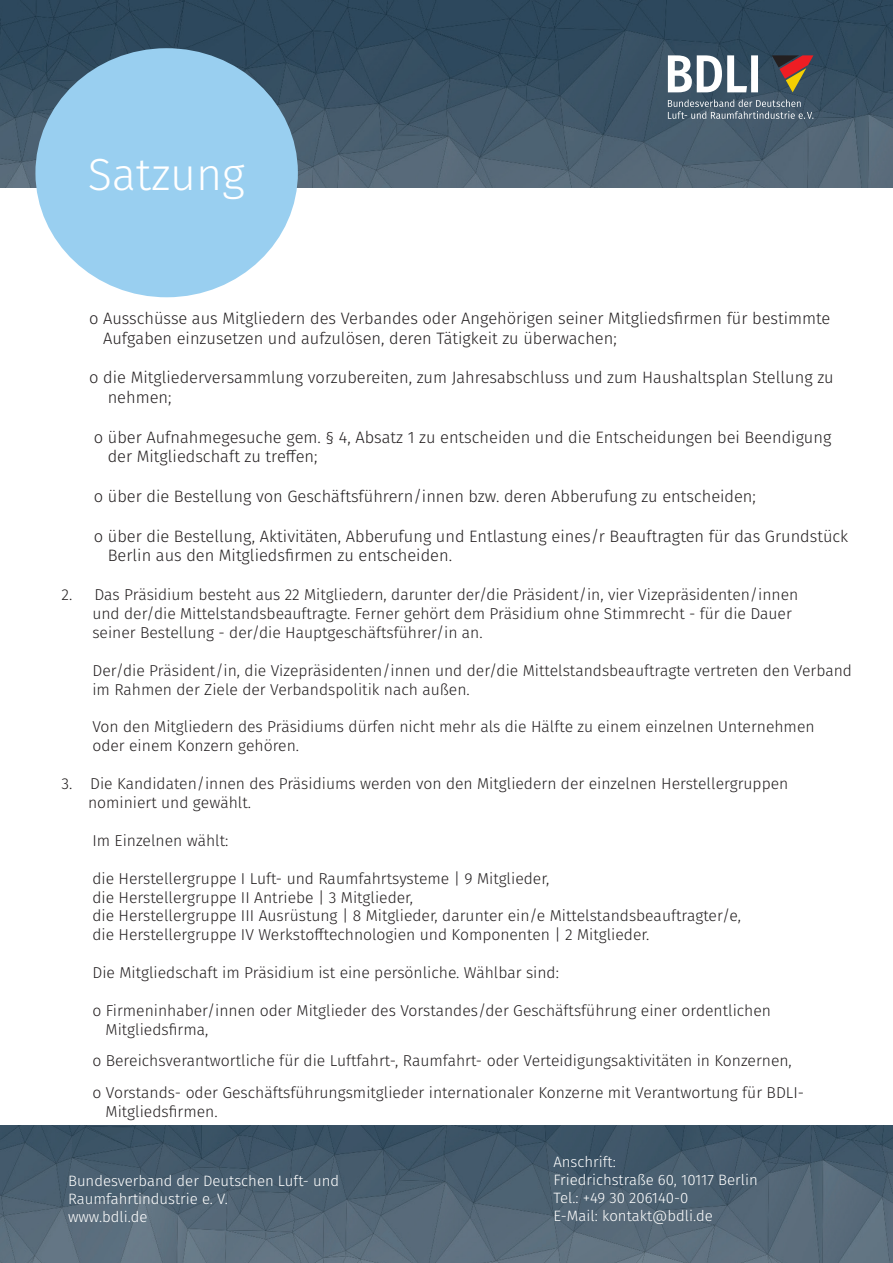
<style>
.page{position:relative;width:893px;height:1263px;background:#fff}
.page>*{position:absolute;margin:0;border:0;box-sizing:border-box;transform-origin:0 0}
.t1{font:300 45px "Fira Sans";color:#fff}
.t2{font:300 16.5px/19.8px "Fira Sans";color:#231f20}
.t3{font:300 15.75px/18.9px "Fira Sans";color:#231f20}
.t4{font:300 15px/18px "Fira Sans";color:#fff}
</style>
<div class="page">
<img style="left:0;top:1125px;width:893px;height:138px">
<img style="left:0;top:0;width:893px;height:187px">
<svg style="left:668px;top:55px;width:90px;height:37px"></svg>
<svg style="left:772px;top:55px;width:41px;height:37px;background:#724b40"></svg>
<svg style="left:668px;top:99px;width:145px;height:20px;background:#627583"></svg>
<div style="left:35px;top:48px;width:263px;height:250px;background:#99cff0;border-radius:50%"></div>
<h1 class="t1" style="left:88px;top:142px;width:159px">Satzung</h1>
<p class="t2" style="left:103px;top:308px;width:729px;text-indent:-14px">o Ausschüsse aus Mitgliedern des Verbandes oder Angehörigen seiner Mitgliedsfirmen für bestimmte<br>Aufgaben einzusetzen und aufzulösen, deren Tätigkeit zu überwachen;</p>
<p class="t2" style="left:108px;top:367px;width:727px;text-indent:-18px">o die Mitgliederversammlung vorzubereiten, zum Jahresabschluss und zum Haushaltsplan Stellung zu nehmen;</p>
<p class="t2" style="left:108px;top:427px;width:725px;text-indent:-14px">o über Aufnahmegesuche gem. § 4, Absatz 1 zu entscheiden und die Entscheidungen bei Beendigung der Mitgliedschaft zu treffen;</p>
<p class="t2" style="left:94px;top:486px;width:664px">o über die Bestellung von Geschäftsführern/innen bzw. deren Abberufung zu entscheiden;</p>
<p class="t2" style="left:108px;top:526px;width:742px;text-indent:-14px">o über die Bestellung, Aktivitäten, Abberufung und Entlastung eines/r Beauftragten für das Grundstück<br>Berlin aus den Mitgliedsfirmen zu entscheiden.</p>
<p class="t3" style="left:92px;top:585px;width:707px;text-indent:-31px">2. Das Präsidium besteht aus 22 Mitgliedern, darunter der/die Präsident/in, vier Vizepräsidenten/innen und der/die Mittelstandsbeauftragte. Ferner gehört dem Präsidium ohne Stimmrecht - für die Dauer seiner Bestellung - der/die Hauptgeschäftsführer/in an.</p>
<p class="t3" style="left:92px;top:661px;width:761px">Der/die Präsident/in, die Vizepräsidenten/innen und der/die Mittelstandsbeauftragte vertreten den Verband im Rahmen der Ziele der Verbandspolitik nach außen.</p>
<p class="t3" style="left:92px;top:717px;width:724px">Von den Mitgliedern des Präsidiums dürfen nicht mehr als die Hälfte zu einem einzelnen Unternehmen oder einem Konzern gehören.</p>
<p class="t3" style="left:88px;top:774px;width:702px;text-indent:-26px">3. Die Kandidaten/innen des Präsidiums werden von den Mitgliedern der einzelnen Herstellergruppen nominiert und gewählt.</p>
<p class="t3" style="left:92px;top:831px;width:138px">Im Einzelnen wählt:</p>
<p class="t3" style="left:92px;top:868px;width:650px">die Herstellergruppe I Luft- und Raumfahrtsysteme | 9 Mitglieder,<br>die Herstellergruppe II Antriebe | 3 Mitglieder,<br>die Herstellergruppe III Ausrüstung | 8 Mitglieder, darunter ein/e Mittelstandsbeauftragter/e, die Herstellergruppe IV Werkstofftechnologien und Komponenten | 2 Mitglieder.</p>
<p class="t3" style="left:92px;top:963px;width:468px">Die Mitgliedschaft im Präsidium ist eine persönliche. Wählbar sind:</p>
<p class="t3" style="left:106px;top:1001px;width:667px;text-indent:-13px">o Firmeninhaber/innen oder Mitglieder des Vorstandes/der Geschäftsführung einer ordentlichen<br>Mitgliedsfirma,</p>
<p class="t3" style="left:92px;top:1045px;width:713px;line-height:31.5px">o Bereichsverantwortliche für die Luftfahrt-, Raumfahrt- oder Verteidigungsaktivitäten in Konzernen, o Vorstands- oder Geschäftsführungsmitglieder internationaler Konzerne mit Verantwortung für BDLI-</p>
<p class="t3" style="left:106px;top:1102px;width:114px">Mitgliedsfirmen.</p>
<p class="t4" style="left:553px;top:1153px;width:206px">Anschrift:<br>Friedrichstraße 60, 10117 Berlin<br>Tel.: +49 30 206140-0<br>E-Mail: kontakt@bdli.de</p>
<p class="t4" style="left:68px;top:1171px;width:273px">Bundesverband der Deutschen Luft- und<br>Raumfahrtindustrie e. V.<br>www.bdli.de</p>
</div>
